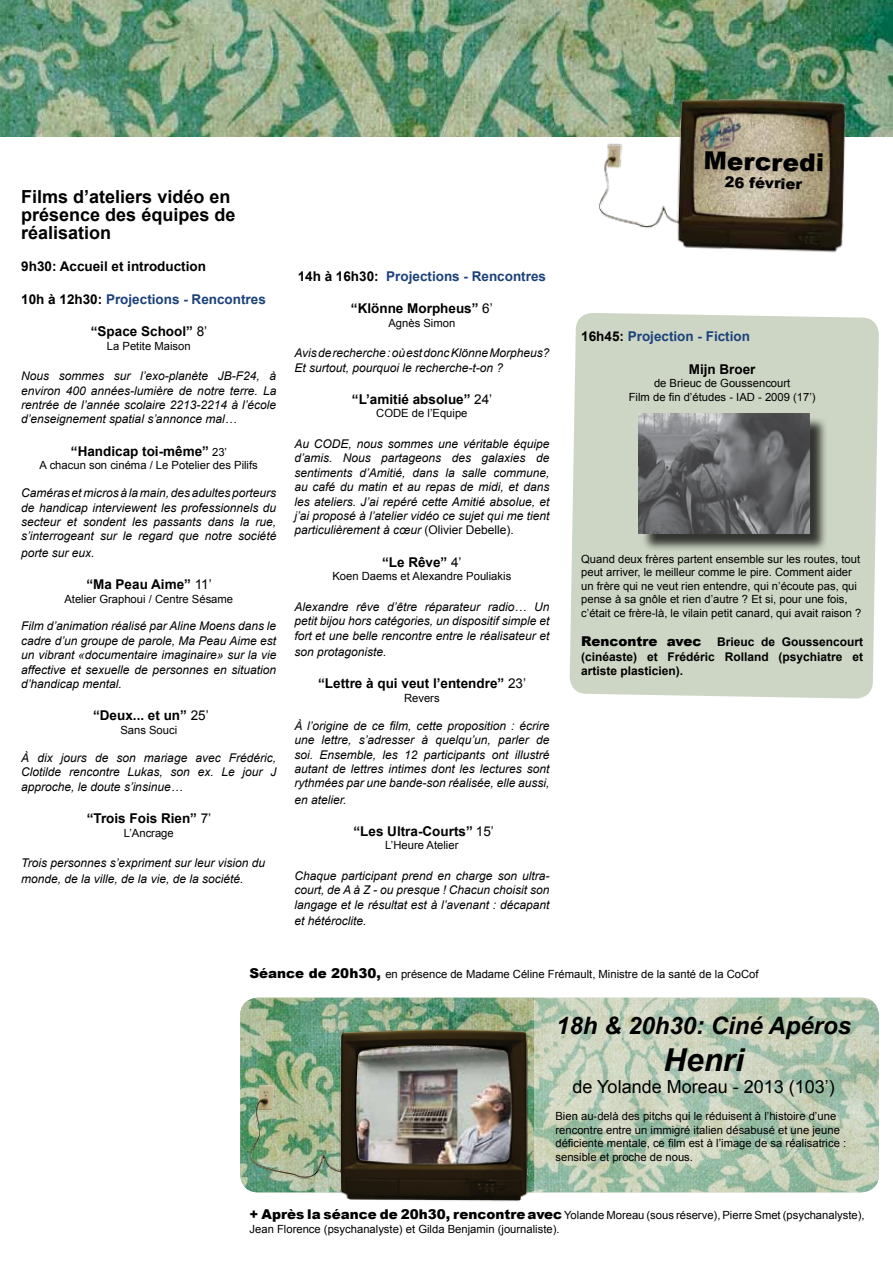
<style>
.page{position:relative;width:893px;height:1263px;background:#fff}
.page>*{position:absolute;margin:0;border:0;box-sizing:border-box;transform-origin:0 0}
.t1{font:italic 700 31.5px "Arial";color:#000}
.t2{font:900 24.75px "Arial";color:#000}
.t3{font:italic 700 24px "Arial";color:#000}
.t4{font:700 18px/18px "Arial";color:#000}
.t5{font:18px "Arial";color:#000}
.t6{font:900 14.85px "Arial";color:#000}
.t7{font:700 13.5px "Arial";color:#000}
.t8{font:700 13.5px "Arial";color:#1c427a}
.t9{font:italic 12px/14.4px "Arial";color:#000;text-align:justify}
.t10{font:700 12px/14.4px "Arial";color:#000;text-align:justify}
.t11{font:11.25px/13.5px "Arial";color:#000}
.s1{color:#000}
.s2{font-weight:400}
.s3{font-weight:400;font-size:11.25px}
.s4{font-style:normal}
.s5{font-weight:900;font-size:13.5px}
</style>
<div class="page">
<div style="left:569px;top:313px;width:310px;height:386px;background:#cdd6c5"></div>
<img style="left:0;top:0;width:893px;height:137px">
<img style="left:549px;top:41px;width:340px;height:212px">
<img style="left:694px;top:114px;width:53px;height:40px">
<div style="left:641px;top:416px;width:188px;height:137px;background:#000;opacity:.75"></div>
<img style="left:639px;top:414px;width:171px;height:120px">
<img style="left:240px;top:1002px;width:294px;height:200px">
<svg style="left:534px;top:997px;width:345px;height:196px;background:#b9cbb4"></svg>
<h3 class="t4" style="left:21px;top:188px;width:216px">Films d’ateliers vidéo en présence des équipes de réalisation</h3>
<p class="t7" style="left:21px;top:258px;width:186px">9h30: accueil et introduction</p>
<p class="t8" style="left:21px;top:290px;width:246px"><span class="s1">10h à 12h30:</span> Projections - Rencontres</p>
<p class="t7" style="left:91px;top:322px;width:118px">“Space School” <span class="s2">8’</span></p>
<p class="t11" style="left:107px;top:339px;width:85px">La Petite Maison</p>
<p class="t9" style="left:21px;top:369px;width:257px">Nous sommes sur l’exo-planète JB-F24, à environ 400 années-lumière de notre terre. La rentrée de l’année scolaire 2213-2214 à l’école d’enseignement spatial s’annonce mal…</p>
<p class="t7" style="left:71px;top:442px;width:158px">“Handicap toi-même” <span class="s3">23’</span></p>
<p class="t11" style="left:40px;top:459px;width:220px">A chacun son cinéma / Le Potelier des Pilifs</p>
<p class="t9" style="left:21px;top:486px;width:257px">Caméras et micros à la main, des adultes porteurs de handicap interviewent les professionnels du secteur et sondent les passants dans la rue, s’interrogeant sur le regard que notre société</p>
<p class="t9" style="left:21px;top:545px;width:75px">porte sur eux.</p>
<p class="t7" style="left:86px;top:575px;width:127px">“Ma Peau Aime” <span class="s2">11’</span></p>
<p class="t11" style="left:64px;top:592px;width:170px">Atelier Graphoui / Centre Sésame</p>
<p class="t9" style="left:21px;top:619px;width:257px">Film d’animation réalisé par Aline Moens dans le cadre d’un groupe de parole, Ma Peau Aime est un vibrant «documentaire imaginaire» sur la vie affective et sexuelle de personnes en situation d’handicap mental.</p>
<p class="t7" style="left:93px;top:707px;width:117px">“Deux... et un” <span class="s2">25’</span></p>
<p class="t11" style="left:120px;top:723px;width:58px">Sans Souci</p>
<p class="t9" style="left:21px;top:751px;width:257px">À dix jours de son mariage avec Frédéric, Clotilde rencontre Lukas, son ex. Le jour J approche, le doute s’insinue…</p>
<p class="t7" style="left:87px;top:809px;width:126px">“Trois Fois Rien” <span class="s2">7’</span></p>
<p class="t11" style="left:124px;top:826px;width:52px">L’Ancrage</p>
<p class="t9" style="left:21px;top:855px;width:245px;line-height:16.2px">Trois personnes s’expriment sur leur vision du monde, de la ville, de la vie, de la société.</p>
<p class="t8" style="left:298px;top:267px;width:250px"><span class="s1">14h à 16h30:</span> Projections - Rencontres</p>
<p class="t7" style="left:351px;top:299px;width:143px">“Klönne Morpheus” <span class="s2">6’</span></p>
<p class="t11" style="left:388px;top:316px;width:68px">Agnès Simon</p>
<p class="t9" style="left:294px;top:346px;width:257px">Avis de recherche : où est donc Klönne Morpheus?<br>Et surtout, pourquoi le recherche-t-on ?</p>
<p class="t7" style="left:352px;top:390px;width:142px">“L’amitié absolue” <span class="s2">24’</span></p>
<p class="t11" style="left:376px;top:407px;width:93px">CODE de l’Equipe</p>
<p class="t9" style="left:294px;top:437px;width:257px">Au CODE, nous sommes une véritable équipe d’amis. Nous partageons des galaxies de sentiments d’Amitié, dans la salle commune, au café du matin et au repas de midi, et dans les ateliers. J’ai repéré cette Amitié absolue, et j’ai proposé à l’atelier vidéo ce sujet qui me tient particulièrement à cœur <span class="s4">(Olivier Debelle).</span></p>
<p class="t7" style="left:382px;top:553px;width:81px">“Le Rêve” <span class="s2">4’</span></p>
<p class="t11" style="left:332px;top:570px;width:180px">Koen Daems et Alexandre Pouliakis</p>
<p class="t9" style="left:294px;top:600px;width:257px">Alexandre rêve d’être réparateur radio… Un petit bijou hors catégories, un dispositif simple et fort et une belle rencontre entre le réalisateur et</p>
<p class="t9" style="left:294px;top:645px;width:94px">son protagoniste.</p>
<p class="t7" style="left:318px;top:675px;width:209px">“Lettre à qui veut l’entendre” <span class="s2">23’</span></p>
<p class="t11" style="left:404px;top:691px;width:37px">Revers</p>
<p class="t9" style="left:294px;top:718px;width:257px">À l’origine de ce film, cette proposition : écrire une lettre, s’adresser à quelqu’un, parler de soi. Ensemble, les 12 participants ont illustré autant de lettres intimes dont les lectures sont rythmées par une bande-son réalisée, elle aussi,</p>
<p class="t9" style="left:294px;top:792px;width:54px">en atelier.</p>
<p class="t7" style="left:354px;top:822px;width:142px">“Les Ultra-Courts” <span class="s2">15’</span></p>
<p class="t11" style="left:385px;top:839px;width:75px">L’Heure Atelier</p>
<p class="t9" style="left:294px;top:869px;width:257px">Chaque participant prend en charge son ultra&shy;court, de A à Z - ou presque ! Chacun choisit son langage et le résultat est à l’avenant : décapant</p>
<p class="t9" style="left:294px;top:914px;width:74px">et hétéroclite.</p>
<h2 class="t2" style="left:704px;top:142px;width:122px;rotate:1deg">Mercredi</h2>
<p class="t6" style="left:725px;top:171px;width:79px;rotate:1deg">26 février</p>
<p class="t8" style="left:581px;top:328px;width:170px"><span class="s1">16h45:</span> Projection - Fiction</p>
<p class="t7" style="left:689px;top:360px;width:68px">Mijn Broer</p>
<p class="t11" style="left:629px;top:377px;width:188px;text-align:center">de Brieuc de Goussencourt<br>Film de fin d’études - IAD - 2009 (17’)</p>
<p class="t11" style="left:581px;top:552px;width:282px">Quand deux frères partent ensemble sur les routes, tout peut arriver, le meilleur comme le pire. Comment aider un frère qui ne veut rien entendre, qui n’écoute pas, qui pense à sa gnôle et rien d’autre ? Et si, pour une fois, c’était ce frère-là, le vilain petit canard, qui avait raison ?</p>
<p class="t10" style="left:581px;top:635px;width:283px"><span class="s5">Rencontre avec</span> Brieuc de Goussencourt (cinéaste) et Frédéric Rolland (psychiatre et artiste plasticien).</p>
<p class="t11" style="left:250px;top:968px;width:511px"><span class="s5">Séance de 20h30,</span> en présence de Madame Céline Frémault, Ministre de la santé de la CoCof</p>
<h3 class="t3" style="left:556px;top:1009px;width:297px">18h &amp; 20h30: Ciné Apéros</h3>
<h1 class="t1" style="left:663px;top:1039px;width:82px">Henri</h1>
<h3 class="t5" style="left:573px;top:1075px;width:264px">de Yolande Moreau - 2013 (103’)</h3>
<p class="t11" style="left:555px;top:1109px;width:292px">Bien au-delà des pitchs qui le réduisent à l’histoire d’une rencontre entre un immigré italien désabusé et une jeune déficiente mentale, ce film est à l’image de sa réalisatrice : sensible et proche de nous.</p>
<p class="t11" style="left:250px;top:1208px;width:617px"><span class="s5">+ Après la séance de 20h30, rencontreavec</span> Yolande Moreau (sous réserve), Pierre Smet (psychanalyste),<br>Jean Florence (psychanalyste) et Gilda Benjamin (journaliste).</p>
</div>
